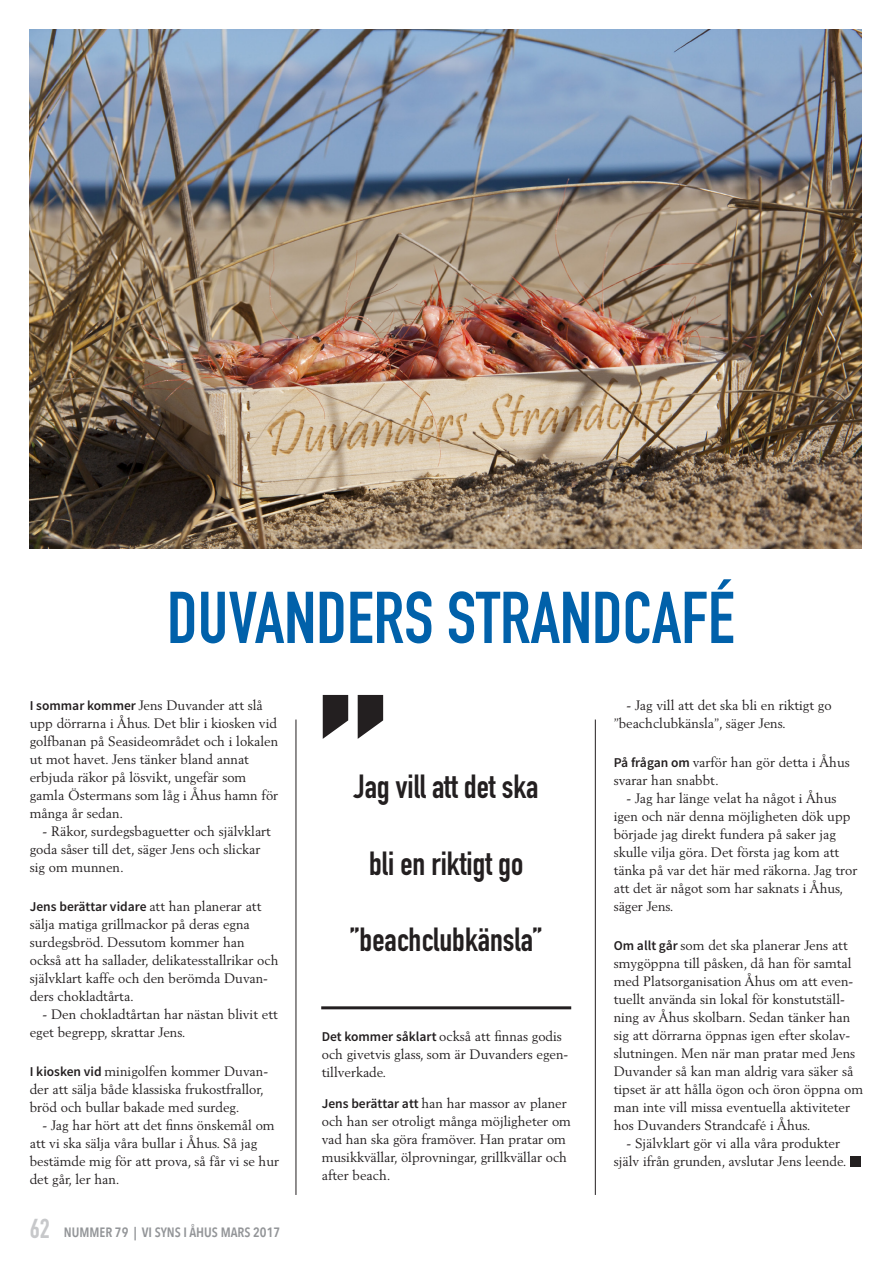
<style>
.page{position:relative;width:893px;height:1263px;background:#fff}
.page>*{position:absolute;margin:0;border:0;box-sizing:border-box;transform-origin:0 0}
.t1{font:72px "DIN Engschrift Std";color:#0161aa}
.t2{font:33px "DIN Engschrift Std";color:#231f20}
.t3{font:13.5px/18px "Berling LT Std";color:#231f20}
.t4{font:600 13.5px "Source Sans Pro";color:#231f20}
.t5{font:600 13.5px "Avenir Next Condensed";color:#939598}
.s1{font-family:"Source Sans Pro";font-weight:600}
.s2{font-family:"Berling LT Std";font-weight:400}
.s3{font-family:"DIN Engschrift Std";font-weight:400;font-size:27px;color:#c7c8ca}
</style>
<div class="page">
<div style="left:850px;top:1156px;width:10px;height:10px;background:#231f20"></div>
<svg style="left:323px;top:695px;width:60px;height:44px"></svg>
<hr style="left:321px;top:1006px;width:250px;height:3px;background:#231f20">
<hr style="left:296px;top:719px;width:1px;height:476px;background:#231f20">
<hr style="left:595px;top:719px;width:1px;height:476px;background:#231f20">
<img style="left:30px;top:30px;width:831px;height:519px">
<h1 class="t1" style="left:167px;top:575px;width:569px">DUVANDERS STRANDCAFÉ</h1>
<p class="t3" style="left:30px;top:696px;width:250px"><span class="s1">I sommar kommer</span> Jens Duvander att slå upp dörrarna i Åhus. Det blir i kiosken vid golfbanan på Seasideområdet och i lokalen ut mot havet. Jens tänker bland annat erbjuda räkor på lösvikt, ungefär som gamla Östermans som låg i Åhus hamn för många år sedan.</p>
<p class="t3" style="left:30px;top:822px;width:243px;text-indent:13px">- Räkor, surdegsbaguetter och självklart goda såser till det, säger Jens och slickar sig om munnen.</p>
<p class="t4" style="left:30px;top:898px;width:233px">Jens berättar vidare <span class="s2">att han planerar att</span></p>
<p class="t3" style="left:30px;top:915px;width:250px">sälja matiga grillmackor på deras egna surdegsbröd. Dessutom kommer han också att ha sallader, delikatesstallrikar och självklart kaffe och den berömda Duvan&shy;ders chokladtårta.</p>
<p class="t3" style="left:30px;top:1005px;width:250px;text-indent:13px">- Den chokladtårtan har nästan blivit ett eget begrepp, skrattar Jens.</p>
<p class="t3" style="left:30px;top:1062px;width:240px"><span class="s1">I kiosken vid</span> minigolfen kommer Duvan&shy;der att sälja både klassiska frukostfrallor, bröd och bullar bakade med surdeg.</p>
<p class="t3" style="left:30px;top:1116px;width:251px;text-indent:13px">- Jag har hört att det finns önskemål om att vi ska sälja våra bullar i Åhus. Så jag bestämde mig för att prova, så får vi se hur det går, ler han.</p>
<p class="t5" style="left:30px;top:1221px;width:252px"><span class="s3">62</span> NUMMER 79 | VI SYNS I ÅHUS MARS 2017</p>
<h2 class="t2" style="left:354px;top:767px;width:186px">Jag vill att det ska</h2>
<h2 class="t2" style="left:369px;top:844px;width:156px">bli en riktigt go</h2>
<h2 class="t2" style="left:350px;top:920px;width:193px">”beachclubkänsla”</h2>
<p class="t3" style="left:322px;top:1027px;width:248px"><span class="s1">Det kommer såklart</span> också att finnas godis och givetvis glass, som är Duvanders egen&shy;tillverkade.</p>
<p class="t3" style="left:322px;top:1094px;width:251px"><span class="s1">Jens berättar att</span> han har massor av planer och han ser otroligt många möjligheter om vad han ska göra framöver. Han pratar om musikkvällar, ölprovningar, grillkvällar och after beach.</p>
<p class="t3" style="left:614px;top:696px;width:219px;text-indent:13px">- Jag vill att det ska bli en riktigt go ”beachclubkänsla”, säger Jens.</p>
<p class="t3" style="left:614px;top:753px;width:237px"><span class="s1">På frågan om</span> varför han gör detta i Åhus svarar han snabbt.</p>
<p class="t3" style="left:614px;top:789px;width:245px;text-indent:13px">- Jag har länge velat ha något i Åhus igen och när denna möjligheten dök upp började jag direkt fundera på saker jag skulle vilja göra. Det första jag kom att tänka på var det här med räkorna. Jag tror att det är något som har saknats i Åhus, säger Jens.</p>
<p class="t3" style="left:614px;top:936px;width:251px"><span class="s1">Om allt går</span> som det ska planerar Jens att smygöppna till påsken, då han för samtal med Platsorganisation Åhus om att even&shy;tuellt använda sin lokal för konstutställ&shy;ning av Åhus skolbarn. Sedan tänker han sig att dörrarna öppnas igen efter skolav&shy;slutningen. Men när man pratar med Jens Duvander så kan man aldrig vara säker så tipset är att hålla ögon och öron öppna om man inte vill missa eventuella aktiviteter hos Duvanders Strandcafé i Åhus.</p>
<p class="t3" style="left:614px;top:1134px;width:234px;text-align:center">- Självklart gör vi alla våra produkter själv ifrån grunden, avslutar Jens leende.</p>
</div>
